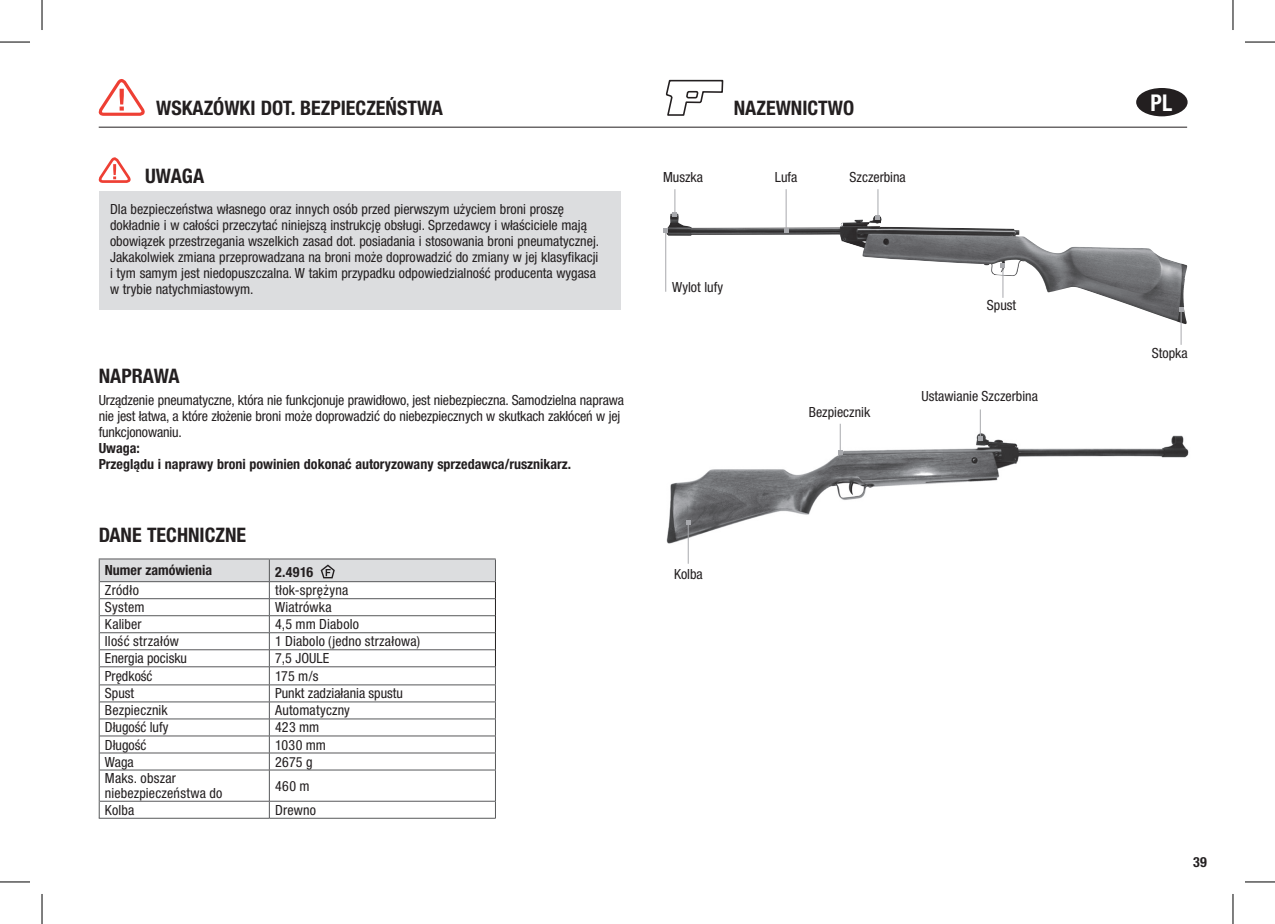
<style>
.page{position:relative;width:1275px;height:924px;background:#fff}
.page>*{position:absolute;margin:0;border:0;box-sizing:border-box;transform-origin:0 0}
.t1{font:700 condensed 23.2px "Helvetica Neue LT Pro";color:#fff;scale:.95 1}
.t2{font:700 condensed 20px "Helvetica Neue LT Pro";color:#231f20}
.t3{font:condensed 14px/16px "Helvetica Neue LT Pro";color:#231f20}
.t4{font:700 condensed 14px/16px "Helvetica Neue LT Pro";color:#231f20}
.t5{font:condensed 14px "Helvetica Neue LT Pro";letter-spacing:.02em;color:#231f20}
.t6{font:condensed 14px "Helvetica Neue LT Pro";letter-spacing:.025em;color:#231f20}
</style>
<div class="page">
<hr style="left:99px;top:127px;width:1088px;height:1px;background:#231f20">
<img style="left:666px;top:433px;width:523px;height:112px">
<svg style="left:665px;top:79px;width:59px;height:37px"></svg>
<svg style="left:98px;top:79px;width:47px;height:37px"></svg>
<div style="left:99px;top:191px;width:521px;height:119px;background:#dcdddf"></div>
<svg style="left:98px;top:157px;width:33px;height:26px"></svg>
<img style="left:666px;top:214px;width:521px;height:110px">
<hr style="left:688px;top:522px;width:1px;height:41px;background:#a8a9ad">
<svg style="left:686px;top:520px;width:4px;height:4px"></svg>
<hr style="left:785px;top:189px;width:1px;height:42px;background:#a8a9ad">
<svg style="left:784px;top:229px;width:4px;height:4px"></svg>
<hr style="left:665px;top:230px;width:1px;height:61px;background:#a8a9ad">
<svg style="left:664px;top:228px;width:4px;height:4px"></svg>
<svg style="left:673px;top:189px;width:4px;height:28px"></svg>
<svg style="left:876px;top:189px;width:4px;height:31px"></svg>
<svg style="left:978px;top:409px;width:4px;height:31px"></svg>
<svg style="left:838px;top:423px;width:4px;height:31px"></svg>
<hr style="left:1180px;top:309px;width:1px;height:35px;background:#a8a9ad">
<svg style="left:1179px;top:307px;width:4px;height:4px"></svg>
<hr style="left:1002px;top:265px;width:1px;height:33px;background:#a8a9ad">
<svg style="left:1001px;top:263px;width:4px;height:4px"></svg>
<div style="left:1136px;top:88px;width:51px;height:28px;background:#231f20;border-radius:50%"></div>
<hr style="left:100px;top:769px;width:169px;height:1px;background:#57585a">
<hr style="left:269px;top:769px;width:227px;height:1px;background:#57585a">
<hr style="left:269px;top:769px;width:1px;height:31px;background:#57585a">
<hr style="left:495px;top:769px;width:1px;height:31px;background:#57585a">
<svg style="left:269px;top:801px;width:1px;height:16px"></svg>
<svg style="left:495px;top:801px;width:1px;height:16px"></svg>
<hr style="left:99px;top:769px;width:1px;height:31px;background:#57585a">
<svg style="left:99px;top:800px;width:1px;height:17px"></svg>
<hr style="left:100px;top:800px;width:169px;height:1px;background:#57585a">
<hr style="left:269px;top:800px;width:227px;height:1px;background:#57585a">
<hr style="left:99px;top:817px;width:170px;height:1px;background:#57585a">
<hr style="left:269px;top:817px;width:227px;height:1px;background:#57585a">
<svg style="left:99px;top:558px;width:397px;height:211px"></svg>
<hr style="left:0;top:42px;width:30px;height:1px;background:#000">
<hr style="left:1245px;top:42px;width:30px;height:1px;background:#000">
<hr style="left:0;top:881px;width:30px;height:1px;background:#000">
<hr style="left:1245px;top:881px;width:30px;height:1px;background:#000">
<hr style="left:42px;top:0;width:1px;height:30px;background:#000">
<hr style="left:42px;top:893px;width:1px;height:30px;background:#000">
<hr style="left:1232px;top:0;width:1px;height:30px;background:#000">
<hr style="left:1232px;top:893px;width:1px;height:30px;background:#000">
<h2 class="t2" style="left:156px;top:95px;width:288px">Wskazówki dot. bezpi eczeństwa</h2>
<h2 class="t2" style="left:734px;top:95px;width:120px">Nazewnictwo</h2>
<h2 class="t2" style="left:145px;top:164px;width:60px">Uwaga</h2>
<p class="t3" style="left:110px;top:201px;width:490px">Dla bezpieczeństwa własnego oraz innych osób przed pierwszym użyciem broni proszę dokładnie i w całości przeczytać niniejszą instrukcję obsługi. Sprzedawcy i właściciele mają obowiązek przestrzegania wszelkich zasad dot. posiadania i stosowania broni pneumatycznej.<br>Jakakolwiek zmiana przeprowadzana na broni może doprowadzić do zmiany w jej klasyfikacji i tym samym jest niedopuszczalna. W takim przypadku odpowiedzialność producenta wygasa w trybie natychmiastowym.</p>
<p class="t3" style="left:663px;top:169px;width:41px">Muszka</p>
<p class="t3" style="left:775px;top:169px;width:24px">Lufa</p>
<p class="t3" style="left:849px;top:169px;width:58px">Szczerbina</p>
<p class="t3" style="left:672px;top:278px;width:52px">Wylot lufy</p>
<p class="t3" style="left:987px;top:296px;width:31px">Spust</p>
<h2 class="t2" style="left:99px;top:364px;width:82px">Naprawa</h2>
<p class="t3" style="left:99px;top:391px;width:527px">Urządzenie pneumatyczne, która nie funkcjonuje prawidłowo, jest niebezpieczna. Samodzielna naprawa nie jest łatwa, a które złożenie broni może doprowadzić do niebezpiecznych w skutkach zakłóceń w jej funkcjonowaniu.</p>
<p class="t4" style="left:99px;top:440px;width:474px">Uwaga:<br>Przeglądu i naprawy broni powinien dokonać autoryzowany sprzedawca/rusznikarz.</p>
<h2 class="t2" style="left:99px;top:523px;width:149px">Dane techniczne</h2>
<p class="t4" style="left:105px;top:562px;width:109px">Numer zamówienia</p>
<p class="t4" style="left:275px;top:564px;width:40px">2.4916</p>
<p class="t3" style="left:105px;top:581px;width:36px">Zródło</p>
<p class="t5" style="left:275px;top:581px;width:75px">tłok-sprężyna</p>
<p class="t3" style="left:105px;top:598px;width:41px">System</p>
<p class="t5" style="left:275px;top:598px;width:58px">Wiatrówka</p>
<p class="t3" style="left:105px;top:616px;width:38px">Kaliber</p>
<p class="t3" style="left:275px;top:616px;width:85px">4,5 mm Diabolo</p>
<p class="t6" style="left:105px;top:632px;width:75px">Ilość strzałów</p>
<p class="t3" style="left:275px;top:633px;width:147px">1 Diabolo (jedno strzałowa)</p>
<p class="t3" style="left:105px;top:650px;width:84px">Energia pocisku</p>
<p class="t3" style="left:275px;top:650px;width:56px">7,5 joule</p>
<p class="t3" style="left:105px;top:667px;width:49px">Prędkość</p>
<p class="t3" style="left:275px;top:667px;width:45px">175 m/s</p>
<p class="t3" style="left:105px;top:685px;width:31px">Spust</p>
<p class="t3" style="left:275px;top:685px;width:130px">Punkt zadziałania spustu</p>
<p class="t3" style="left:105px;top:702px;width:64px">Bezpiecznik</p>
<p class="t3" style="left:275px;top:702px;width:76px">Automatyczny</p>
<p class="t3" style="left:105px;top:719px;width:65px">Długość lufy</p>
<p class="t3" style="left:275px;top:719px;width:46px">423 mm</p>
<p class="t3" style="left:105px;top:736px;width:43px">Długość</p>
<p class="t3" style="left:275px;top:736px;width:52px">1030 mm</p>
<p class="t3" style="left:105px;top:753px;width:30px">Waga</p>
<p class="t3" style="left:275px;top:753px;width:39px">2675 g</p>
<p class="t3" style="left:105px;top:770px;width:119px;line-height:15px">Maks. obszar niebezpieczeństwa do</p>
<p class="t3" style="left:275px;top:777px;width:36px">460 m</p>
<p class="t3" style="left:105px;top:801px;width:31px">Kolba</p>
<p class="t3" style="left:275px;top:801px;width:42px">Drewno</p>
<p class="t3" style="left:674px;top:565px;width:30px">Kolba</p>
<p class="t3" style="left:808px;top:403px;width:63px">Bezpiecznik</p>
<p class="t3" style="left:921px;top:388px;width:118px">Ustawianie Szczerbina</p>
<h1 class="t1" style="left:1150px;top:89px;width:24px">PL</h1>
<p class="t3" style="left:1151px;top:345px;width:37px">Stopka</p>
<p class="t4" style="left:1193px;top:853px;width:15px">39</p>
</div>
